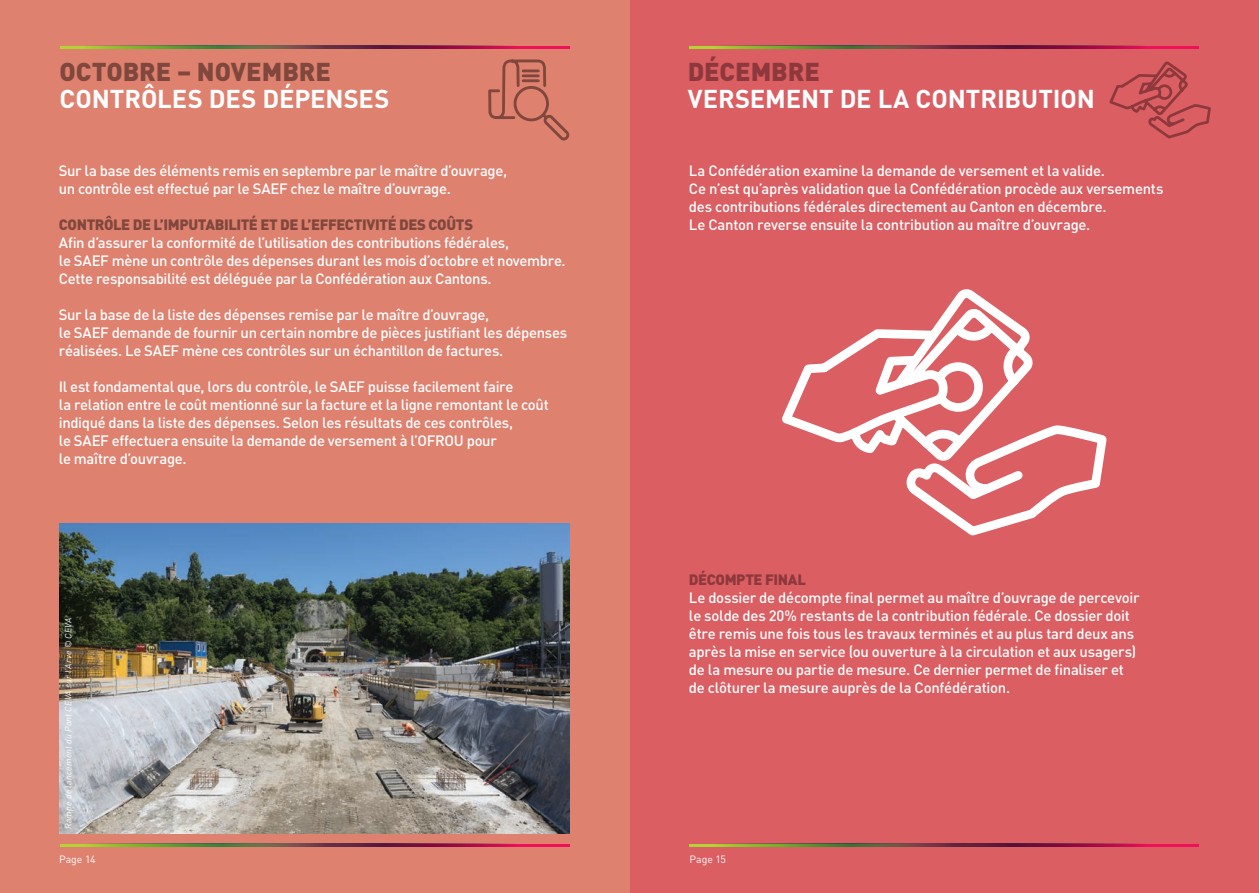
<style>
.page{position:relative;width:1259px;height:893px;background:#fff}
.page>*{position:absolute;margin:0;border:0;box-sizing:border-box;transform-origin:0 0}
.GROS_TITRE{font:700 25.5px/27px "DIN";letter-spacing:-.005em;color:#fff}
.TEXTE_BASE{font:500 14.85px/18px "DIN";letter-spacing:-.02em;color:#fff}
.TEXTE_BASE-2{font:900 14.85px "DIN";letter-spacing:-.025em;color:#80473c}
.TEXTE_BASE-3{font:900 14.85px "DIN";letter-spacing:-.025em;color:#8d383c}
.t1{font:10.5px "DIN";color:#fff}
.TEXTE_BASE-4{font:italic 9px "DIN";letter-spacing:.025em;color:#fff}
.s1{font-weight:900;color:#80473c}
.s2{font-weight:900;color:#8d383c}
</style>
<div class="page">
<div style="left:629px;top:0;width:630px;height:893px;background:#da5e62"></div>
<div style="left:0;top:0;width:629px;height:893px;background:#de816f"></div>
<svg style="left:487px;top:45px;width:83px;height:574px"></svg>
<svg style="left:1109px;top:61px;width:102px;height:78px"></svg>
<hr style="left:689px;top:844px;width:270px;height:3px;background:#b3d234">
<hr style="left:929px;top:844px;width:270px;height:3px;background:#ee1059">
<svg style="left:721px;top:844px;width:155px;height:3px"></svg>
<svg style="left:876px;top:844px;width:265px;height:3px"></svg>
<hr style="left:689px;top:46px;width:270px;height:3px;background:#b3d234">
<hr style="left:929px;top:46px;width:270px;height:3px;background:#ee1059">
<svg style="left:721px;top:46px;width:155px;height:3px"></svg>
<svg style="left:876px;top:46px;width:265px;height:3px"></svg>
<hr style="left:60px;top:844px;width:270px;height:3px;background:#b3d234">
<hr style="left:300px;top:844px;width:269px;height:3px;background:#ee1059">
<svg style="left:92px;top:844px;width:154px;height:3px"></svg>
<svg style="left:246px;top:844px;width:265px;height:3px"></svg>
<hr style="left:60px;top:46px;width:270px;height:3px;background:#b3d234">
<hr style="left:300px;top:46px;width:269px;height:3px;background:#ee1059">
<svg style="left:92px;top:46px;width:154px;height:3px"></svg>
<svg style="left:246px;top:46px;width:265px;height:3px"></svg>
<img style="left:60px;top:524px;width:509px;height:309px">
<svg style="left:782px;top:289px;width:325px;height:247px"></svg>
<p class="GROS_TITRE" style="left:60px;top:57px;width:332px"><span class="s1">OCTOBRE – NOVEMBRE<br></span>CONTRÔLES DES DÉPENSES</p>
<p class="GROS_TITRE" style="left:688px;top:57px;width:409px"><span class="s2">DÉCEMBRE<br></span>VERSEMENT DE LA CONTRIBUTION</p>
<p class="TEXTE_BASE" style="left:59px;top:161px;width:450px">Sur la base des éléments remis en septembre par le maître d’ouvrage, un contrôle est effectué par le SAEF chez le maître d’ouvrage.</p>
<p class="TEXTE_BASE-2" style="left:59px;top:214px;width:416px">CONTRÔLE DE L’IMPUTABILITÉ ET DE L’EFFECTIVITÉ DES COÛTS</p>
<p class="TEXTE_BASE" style="left:59px;top:233px;width:508px">Afin d’assurer la conformité de l’utilisation des contributions fédérales,<br>le SAEF mène un contrôle des dépenses durant les mois d’octobre et novembre.<br>Cette responsabilité est déléguée par la Confédération aux Cantons.</p>
<p class="TEXTE_BASE" style="left:59px;top:305px;width:510px">Sur la base de la liste des dépenses remise par le maître d’ouvrage,<br>le SAEF demande de fournir un certain nombre de pièces justifiant les dépenses réalisées. Le SAEF mène ces contrôles sur un échantillon de factures.</p>
<p class="TEXTE_BASE" style="left:59px;top:377px;width:491px">Il est fondamental que, lors du contrôle, le SAEF puisse facilement faire<br>la relation entre le coût mentionné sur la facture et la ligne remontant le coût indiqué dans la liste des dépenses. Selon les résultats de ces contrôles,<br>le SAEF effectuera ensuite la demande de versement à l’OFROU pour<br>le maître d’ouvrage.</p>
<p class="TEXTE_BASE-4" style="left:62px;top:829px;width:213px;rotate:-90deg">Rampe de lancement du Pont CEVA sur l’Arve © CEVA</p>
<p class="t1" style="left:59px;top:852px;width:38px">Page 14</p>
<p class="TEXTE_BASE" style="left:689px;top:161px;width:476px">La Confédération examine la demande de versement et la valide.<br>Ce n’est qu’après validation que la Confédération procède aux versements des contributions fédérales directement au Canton en décembre.<br>Le Canton reverse ensuite la contribution au maître d’ouvrage.</p>
<p class="TEXTE_BASE-3" style="left:689px;top:570px;width:118px">DÉCOMPTE FINAL</p>
<p class="TEXTE_BASE" style="left:689px;top:588px;width:452px">Le dossier de décompte final permet au maître d’ouvrage de percevoir le solde des 20% restants de la contribution fédérale. Ce dossier doit être remis une fois tous les travaux terminés et au plus tard deux ans après la mise en service (ou ouverture à la circulation et aux usagers) de la mesure ou partie de mesure. Ce dernier permet de finaliser et de clôturer la mesure auprès de la Confédération.</p>
<p class="t1" style="left:689px;top:852px;width:38px">Page 15</p>
</div>
